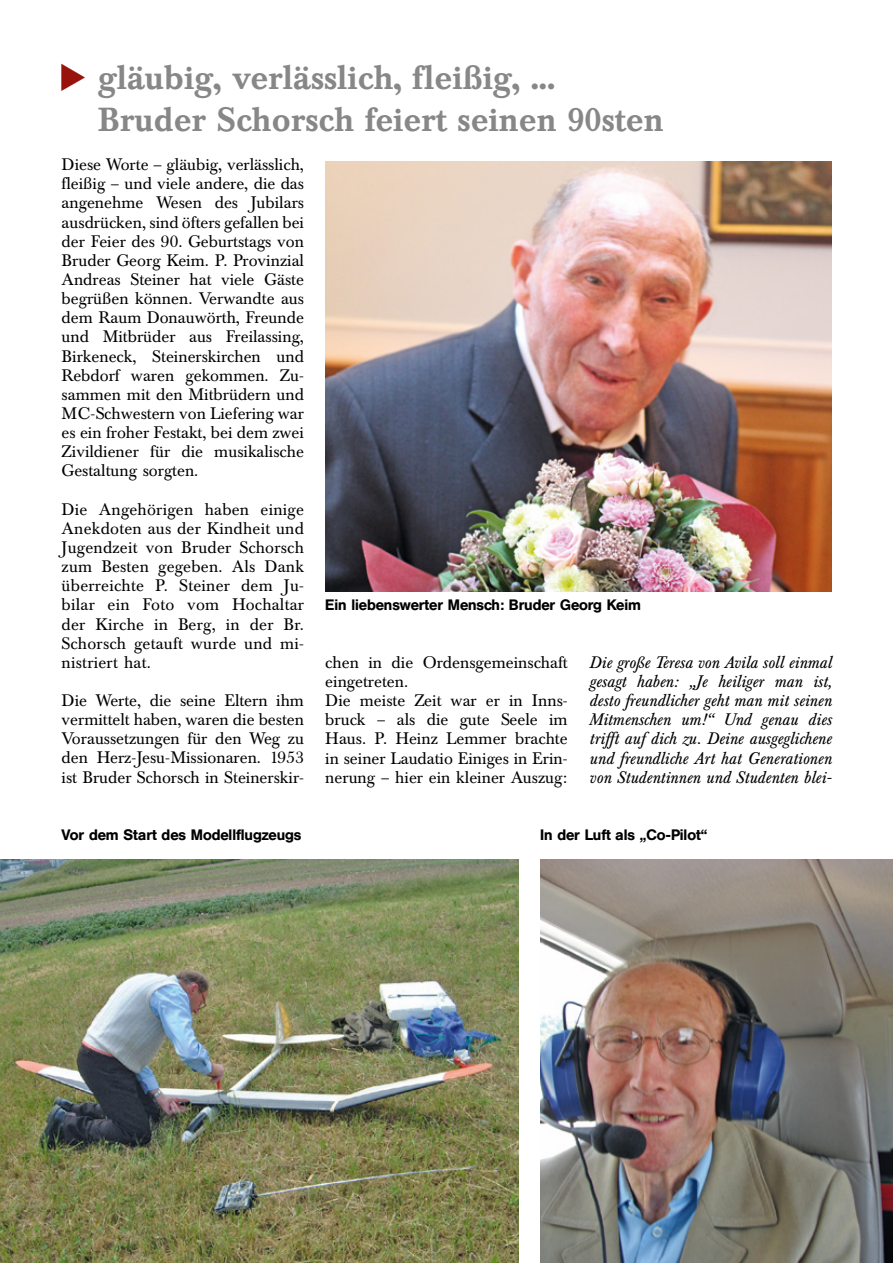
<style>
.page{position:relative;width:893px;height:1263px;background:#fff}
.page>*{position:absolute;margin:0;border:0;box-sizing:border-box;transform-origin:0 0}
.t1{font:500 33px/42.5px "Baskerville BQ";color:#868786}
.t2{font:16.5px/19.2px "Baskerville BQ";color:#000;text-align:justify}
.t3{font:italic 16.5px/19.2px "Baskerville BQ";color:#000;text-align:justify}
.t4{font:500 15px "Helvetica BQ";color:#000}
.s1{font-family:"Berthold Pi BQ";font-weight:400;color:#98130c}
</style>
<div class="page">
<img style="left:325px;top:162px;width:506px;height:429px">
<img style="left:540px;top:859px;width:353px;height:404px">
<img style="left:0;top:859px;width:519px;height:404px">
<h1 class="t1" style="left:98px;top:57px;width:567px;text-indent:-37px"><span class="s1">u</span> gläubig, verlässlich, fleißig, ...<br>Bruder Schorsch feiert seinen 90sten</h1>
<p class="t2" style="left:62px;top:155px;width:244px">Diese Worte – gläubig, verlässlich, fleißig – und viele andere, die das angenehme Wesen des Jubilars ausdrücken, sind öfters gefallen bei der Feier des 90. Geburtstags von Bruder Georg Keim. P. Provinzial Andreas Steiner hat viele Gäste begrüßen können. Verwandte aus dem Raum Donauwörth, Freunde und Mitbrüder aus Freilassing, Birkeneck, Steinerskirchen und Rebdorf waren gekommen. Zu&shy;sammen mit den Mitbrüdern und MC-Schwestern von Liefering war es ein froher Festakt, bei dem zwei Zivildiener für die musikalische Gestaltung sorgten.</p>
<p class="t2" style="left:62px;top:500px;width:244px">Die Angehörigen haben einige Anekdoten aus der Kindheit und Jugendzeit von Bruder Schorsch zum Besten gegeben. Als Dank überreichte P. Steiner dem Ju&shy;bilar ein Foto vom Hochaltar der Kirche in Berg, in der Br.<br>Schorsch getauft wurde und mi&shy;nistriert hat.</p>
<p class="t2" style="left:62px;top:691px;width:244px">Die Werte, die seine Eltern ihm vermittelt haben, waren die besten Voraussetzungen für den Weg zu den Herz-Jesu-Missionaren. 1953 ist Bruder Schorsch in Steinerskir-</p>
<p class="t4" style="left:325px;top:596px;width:317px">Ein liebenswerter Mensch: Bruder Georg Keim</p>
<p class="t2" style="left:325px;top:653px;width:244px;text-align:left">chen in die Ordensgemeinschaft eingetreten.<br>Die meiste Zeit war er in Inns&shy;bruck – als die gute Seele im<br>Haus. P. Heinz Lemmer brachte in seiner Laudatio Einiges in Erin&shy;nerung – hier ein kleiner Auszug:</p>
<p class="t3" style="left:589px;top:653px;width:244px">Die große Teresa von Avila soll einmal gesagt haben: „Je heiliger man ist, desto freundlicher geht man mit seinen Mitmenschen um!“ Und genau dies trifft auf dich zu. Deine ausgeglichene und freundliche Art hat Generationen von Studentinnen und Studenten blei-</p>
<p class="t4" style="left:62px;top:826px;width:241px">Vor dem Start des Modellflugzeugs</p>
<p class="t4" style="left:540px;top:826px;width:169px">In der Luft als „Co-Pilot“</p>
</div>
